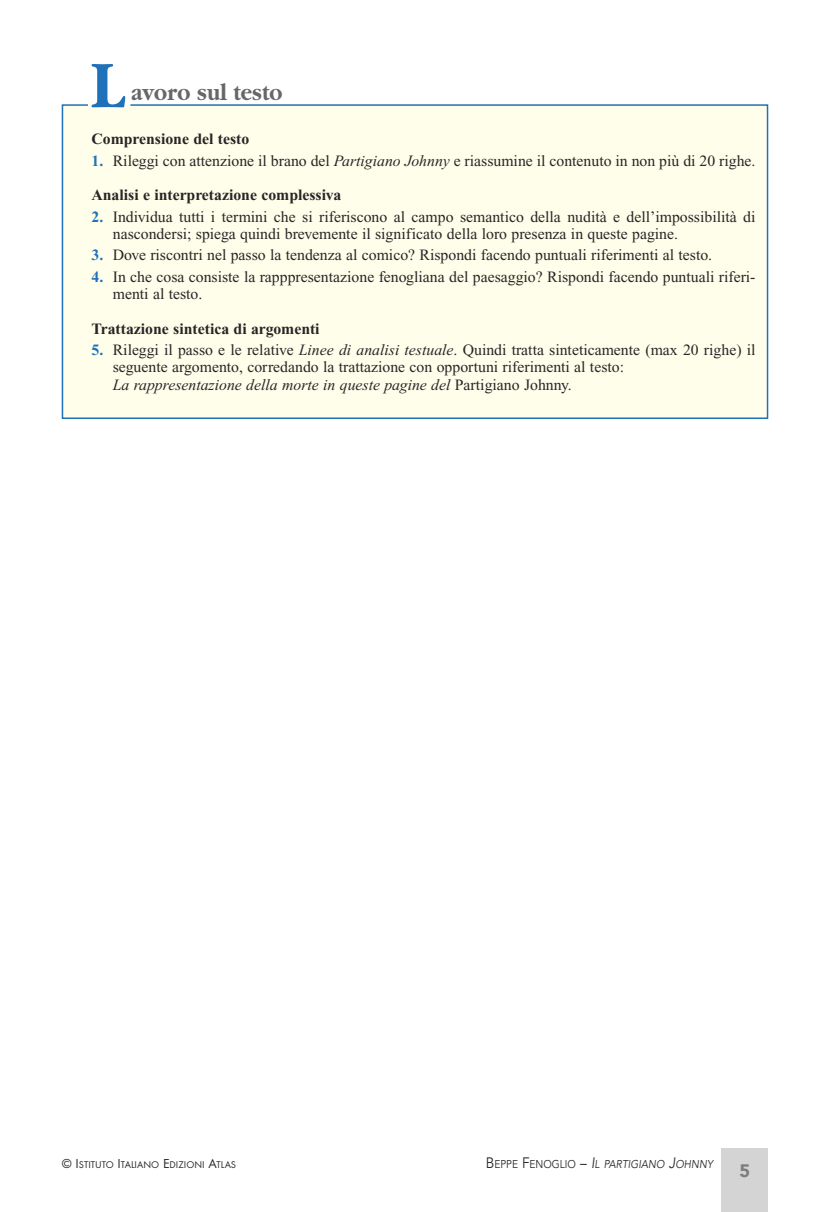
<style>
.page{position:relative;width:830px;height:1212px;background:#fff}
.page>*{position:absolute;margin:0;border:0;box-sizing:border-box;transform-origin:0 0}
.t1{font:700 69.15px "Garamond";color:#1f71b9;scale:.9 1}
.t2{font:700 24px "Garamond";color:#686768;scale:.9 1}
.t3{font:900 18px "Avenir";color:#7d7d7d}
.t4{font:15.75px/17.2px "Times New Roman";color:#272627}
.t5{font:700 15.75px "Times New Roman";color:#272627}
.t6{font:italic 11.25px "Avenir";letter-spacing:.005em;color:#272627;scale:.9 1}
.t7{font:10.2px "Futura T";color:#272627}
.s1{font-weight:700;color:#1f71b9}
.s2{font-style:italic}
.s3{font-weight:700}
.s4{font-size:13.5px}
.s5{font-style:normal;font-size:15px}
.s6{font-style:normal}
.s7{font-size:15px}
</style>
<div class="page">
<div style="left:721px;top:1148px;width:46px;height:64px;background:#d4d4d4"></div>
<div style="left:61px;top:104px;width:707px;height:315px;background:#fffeea"></div>
<h1 class="t1" style="left:91px;top:43px;width:39px">L</h1>
<h2 class="t2" style="left:131px;top:78px;width:169px">avoro sul testo</h2>
<p class="t5" style="left:91px;top:134px;width:159px">Comprensione del testo</p>
<p class="t4" style="left:91px;top:145px;width:665px;line-height:34.5px"><span class="s1">1.</span> Rileggi con attenzione il brano del <span class="s2">Partigiano Johnny</span> e riassumine il contenuto in non più di 20 righe.<br><span class="s3">Analisi e interpretazione complessiva</span></p>
<p class="t4" style="left:113px;top:209px;width:644px;text-indent:-21px"><span class="s1">2.</span> Individua tutti i termini che si riferiscono al campo semantico della nudità e dell’impossibilità di nascondersi; spiega quindi brevemente il significato della loro presenza in queste pagine.</p>
<p class="t4" style="left:91px;top:248px;width:622px"><span class="s1">3.</span> Dove riscontri nel passo la tendenza al comico? Rispondi facendo puntuali riferimenti al testo.</p>
<p class="t4" style="left:113px;top:269px;width:644px;text-indent:-21px"><span class="s1">4.</span> In che cosa consiste la rapppresentazione fenogliana del paesaggio? Rispondi facendo puntuali riferi&shy;menti al testo.</p>
<p class="t5" style="left:91px;top:323px;width:229px">Trattazione sintetica di argomenti</p>
<p class="t4" style="left:113px;top:343px;width:644px;text-indent:-21px"><span class="s1">5.</span> Rileggi il passo e le relative <span class="s2">Linee di analisi testuale</span>. Quindi tratta sinteticamente (max 20 righe) il seguente argomento, corredando la trattazione con opportuni riferimenti al testo:<br><span class="s2">La rappresentazione della morte in queste pagine del</span> Partigiano Johnny.</p>
<p class="t7" style="left:62px;top:1158px;width:176px"><span class="s4">© I</span>STITUTO <span class="s4">I</span>TALIANO <span class="s4">E</span>DIZIONI <span class="s4">A</span>TLAS</p>
<p class="t6" style="left:485px;top:1159px;width:254px"><span class="s5">B</span><span class="s6">EPPE</span> <span class="s5">F</span><span class="s6">ENOGLIO</span> <span class="s5">–</span> <span class="s7">I</span>L PARTIGIANO <span class="s7">J</span>OHNNY</p>
<p class="t3" style="left:739px;top:1159px;width:12px">5</p>
</div>
